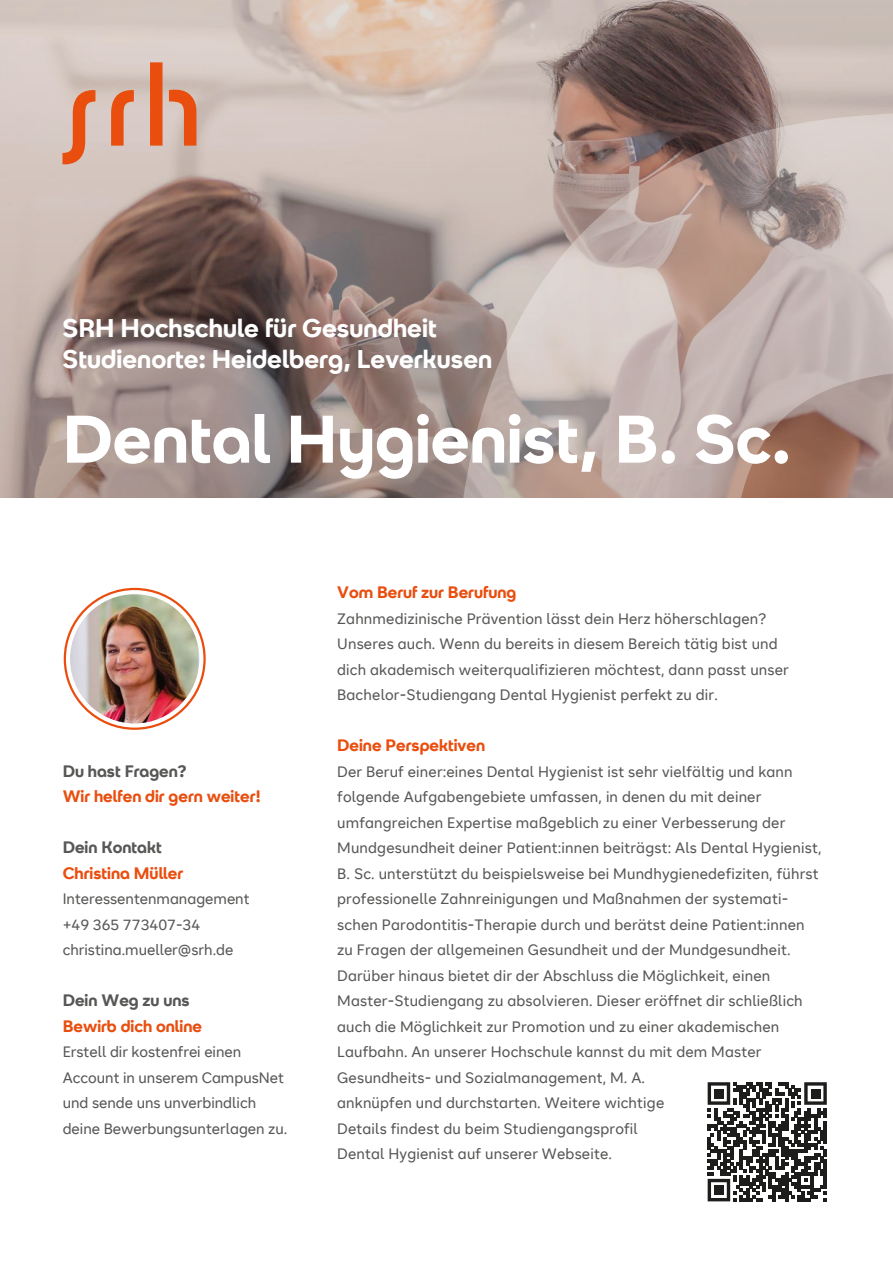
<style>
.page{position:relative;width:893px;height:1263px;background:#fff}
.page>*{position:absolute;margin:0;border:0;box-sizing:border-box;transform-origin:0 0}
.t1{font:700 67.2px "SRH Headline";color:#fff}
.t2{font:700 25.5px/30.3px "SRH Headline";color:#fff}
.t3{font:700 16.5px "SRH Headline";color:#e94e0f}
.t4{font:700 16.5px "SRH Headline";color:#575756}
.t5{font:15px/25.5px "SRH Text";letter-spacing:.01em;color:#575756}
</style>
<div class="page">
<svg style="left:0;top:0;width:893px;height:497px;background:#b09e97"></svg>
<svg style="left:228px;top:112px;width:665px;height:386px;background:#ad9b96"></svg>
<img style="left:70px;top:594px;width:129px;height:129px">
<svg style="left:63px;top:62px;width:133px;height:102px;background:#d9a691"></svg>
<svg style="left:708px;top:1082px;width:119px;height:119px"></svg>
<div style="left:714px;top:1089px;width:10px;height:9px;background:#1d1d1b"></div>
<div style="left:811px;top:1089px;width:9px;height:9px;background:#1d1d1b"></div>
<div style="left:714px;top:1185px;width:10px;height:10px;background:#1d1d1b"></div>
<h2 class="t2" style="left:63px;top:313px;width:431px">SRH Hochschule für Gesundheit<br>Studienorte: Heidelberg, Leverkusen</h2>
<h1 class="t1" style="left:63px;top:400px;width:730px">Dental Hygienist, B. Sc.</h1>
<p class="t4" style="left:63px;top:761px;width:125px">Du hast Fragen?</p>
<p class="t3" style="left:63px;top:787px;width:200px">Wir helfen dir gern weiter!</p>
<p class="t4" style="left:63px;top:838px;width:100px">Dein Kontakt</p>
<p class="t3" style="left:63px;top:863px;width:122px">Christina Müller</p>
<p class="t5" style="left:63px;top:886px;width:188px">Interessentenmanagement +49 365 773407-34 christina.mueller@srh.de</p>
<p class="t4" style="left:63px;top:991px;width:129px">Dein Weg zu uns</p>
<p class="t3" style="left:63px;top:1016px;width:141px">Bewirb dich online</p>
<p class="t5" style="left:63px;top:1039px;width:226px">Erstell dir kostenfrei einen<br>Account in unserem CampusNet und sende uns unverbindlich deine Bewerbungsunterlagen zu.</p>
<p class="t3" style="left:337px;top:583px;width:181px">Vom Beruf zur Berufung</p>
<p class="t5" style="left:337px;top:606px;width:453px">Zahnmedizinische Prävention lässt dein Herz höherschlagen?<br>Unseres auch. Wenn du bereits in diesem Bereich tätig bist und dich akademisch weiterqualifizieren möchtest, dann passt unser Bachelor-Studiengang Dental Hygienist perfekt zu dir.</p>
<p class="t3" style="left:337px;top:736px;width:149px">Deine Perspektiven</p>
<p class="t5" style="left:337px;top:759px;width:486px">Der Beruf einer:eines Dental Hygienist ist sehr vielfältig und kann folgende Aufgabengebiete umfassen, in denen du mit deiner umfangreichen Expertise maßgeblich zu einer Verbesserung der Mundgesundheit deiner Patient:innen beiträgst: Als Dental Hygienist, B. Sc. unterstützt du beispielsweise bei Mundhygienedefiziten, führst professionelle Zahnreinigungen und Maßnahmen der systemati&shy;schen Parodontitis-Therapie durch und berätst deine Patient:innen zu Fragen der allgemeinen Gesundheit und der Mundgesundheit.<br>Darüber hinaus bietet dir der Abschluss die Möglichkeit, einen Master-Studiengang zu absolvieren. Dieser eröffnet dir schließlich auch die Möglichkeit zur Promotion und zu einer akademischen Laufbahn. An unserer Hochschule kannst du mit dem Master Gesundheits- und Sozialmanagement, M. A.<br>anknüpfen und durchstarten. Weitere wichtige<br>Details findest du beim Studiengangsprofil<br>Dental Hygienist auf unserer Webseite.</p>
</div>
